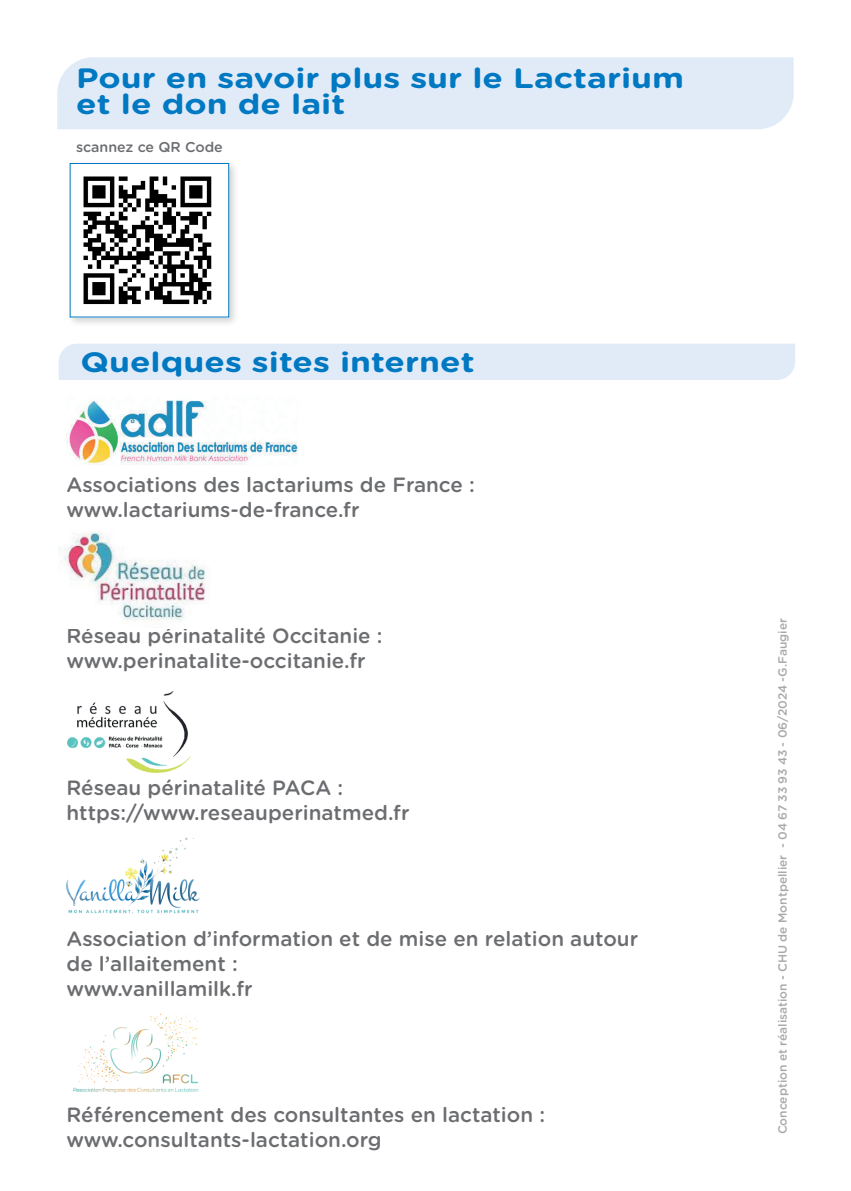
<style>
.page{position:relative;width:851px;height:1191px;background:#fff}
.page>*{position:absolute;margin:0;border:0;box-sizing:border-box;transform-origin:0 0}
.t1{font:700 28px/26px "Gotham Rounded";color:#0079c2;scale:1.2 1}
.t2{font:500 20.6px/25.2px "Gotham Rounded";color:#6c6d70}
.t3{font:500 14.2px "Gotham Rounded";color:#6c6d70}
.t4{font:500 12px "Gotham Rounded";color:#a8a9ad}
</style>
<div class="page">
<div style="left:59px;top:344px;width:736px;height:36px;background:#e1ebf7"></div>
<img style="left:73px;top:1013px;width:126px;height:80px">
<img style="left:66px;top:400px;width:232px;height:65px">
<img style="left:68px;top:691px;width:123px;height:82px">
<img style="left:58px;top:533px;width:148px;height:88px">
<img style="left:66px;top:837px;width:134px;height:77px">
<div style="left:57px;top:57px;width:736px;height:72px;background:#e1ebf7"></div>
<div style="left:67px;top:160px;width:172px;height:167px;background:#231f20;opacity:.2"></div>
<img style="left:72px;top:165px;width:155px;height:150px">
<div style="left:70px;top:163px;width:159px;height:154px;border:1px solid #0079c2"></div>
<h1 class="t1" style="left:76px;top:64px;width:508px">Pour en savoir plus sur le Lactarium et le don de lait</h1>
<p class="t3" style="left:76px;top:137px;width:148px">scannez ce QR Code</p>
<h1 class="t1" style="left:80px;top:347px;width:330px">Quelques sites internet</h1>
<p class="t2" style="left:66px;top:471px;width:409px">Associations des lactariums de France : www.lactariums-de-france.fr</p>
<p class="t2" style="left:66px;top:622px;width:317px">Réseau périnatalité Occitanie : www.perinatalite-occitanie.fr</p>
<p class="t2" style="left:66px;top:773px;width:344px">Réseau périnatalité PACA : https://www.reseauperinatmed.fr</p>
<p class="t2" style="left:66px;top:925px;width:573px">Association d’information et de mise en relation autour de l’allaitement :<br>www.vanillamilk.fr</p>
<p class="t2" style="left:66px;top:1101px;width:480px">Référencement des consultantes en lactation : www.consultants-lactation.org</p>
<p class="t4" style="left:773px;top:1134px;width:517px;rotate:-90deg">Conception et réalisation - CHU de Montpellier - 04 67 33 93 43 - 06/2024 -G.Faugier</p>
</div>
